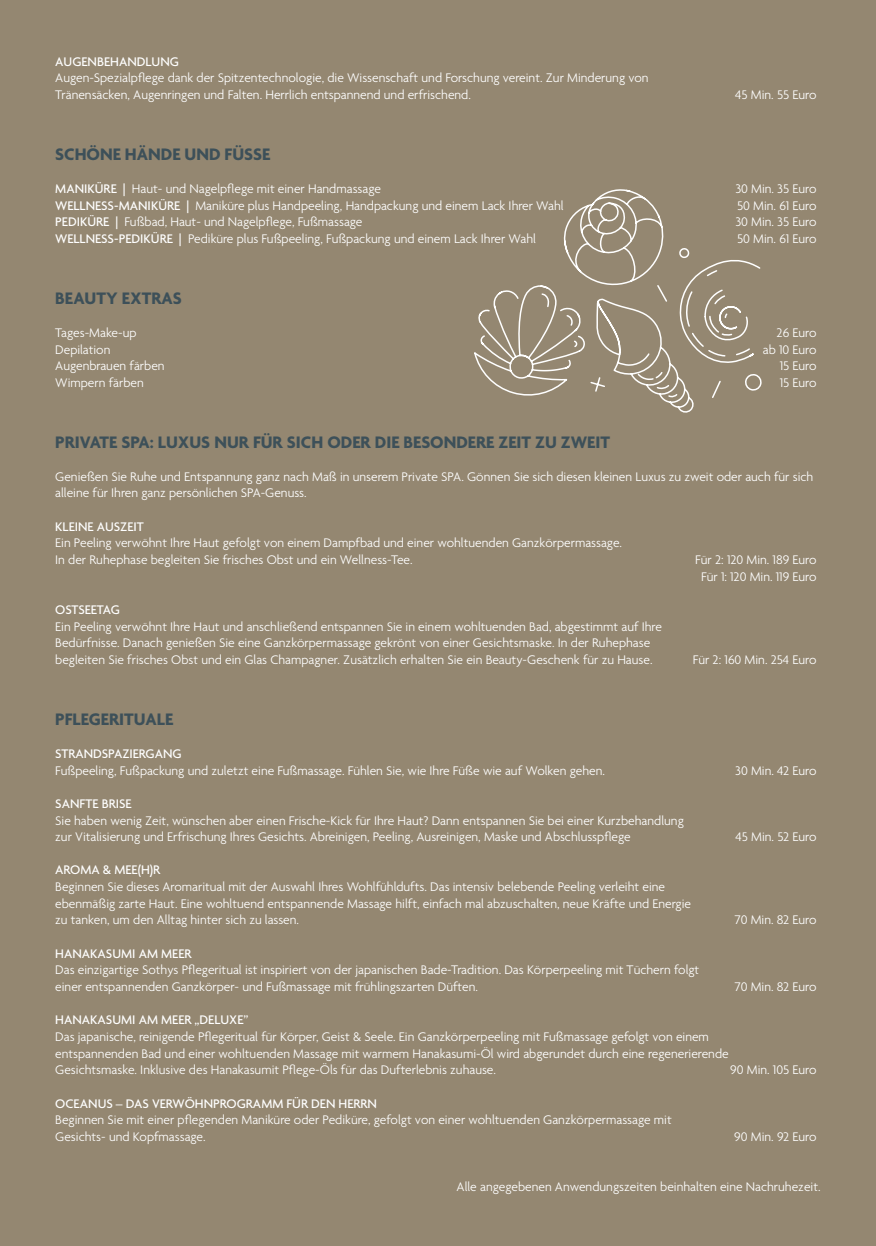
<style>
.page{position:relative;width:876px;height:1246px;background:#948771}
.page>*{position:absolute;margin:0;border:0;box-sizing:border-box;transform-origin:0 0}
.t1{font:700 18px "Agenda";color:#3d5059}
.t2{font:300 13.5px/16.6px "Agenda";color:#fff}
.t3{font:500 13.5px "Agenda";color:#fff}
.s1{font-weight:500}
</style>
<div class="page">
<svg style="left:662px;top:399px;width:32px;height:14px"></svg>
<svg style="left:474px;top:285px;width:89px;height:111px"></svg>
<svg style="left:563px;top:189px;width:199px;height:210px"></svg>
<p class="t3" style="left:55px;top:53px;width:125px">AUGENBEHANDLUNG</p>
<p class="t2" style="left:55px;top:69px;width:595px">Augen-Spezialpflege dank der Spitzentechnologie, die Wissenschaft und Forschung vereint. Zur Minderung von<br>Tränensäcken, Augenringen und Falten. Herrlich entspannend und erfrischend.</p>
<p class="t2" style="left:735px;top:86px;width:83px">45 Min. 55 Euro</p>
<h1 class="t1" style="left:55px;top:143px;width:216px">SCHÖNE HÄNDE UND FÜSSE</h1>
<p class="t2" style="left:55px;top:180px;width:327px"><span class="s1">MANIKÜRE |</span> Haut- und Nagelpflege mit einer Handmassage</p>
<p class="t2" style="left:735px;top:180px;width:83px">30 Min. 35 Euro</p>
<p class="t2" style="left:55px;top:197px;width:510px"><span class="s1">WELLNESS-MANIKÜRE |</span> Maniküre plus Handpeeling, Handpackung und einem Lack Ihrer Wahl</p>
<p class="t2" style="left:737px;top:197px;width:81px">50 Min. 61 Euro</p>
<p class="t2" style="left:55px;top:213px;width:309px"><span class="s1">PEDIKÜRE |</span> Fußbad, Haut- und Nagelpflege, Fußmassage</p>
<p class="t2" style="left:735px;top:213px;width:83px">30 Min. 35 Euro</p>
<p class="t2" style="left:55px;top:230px;width:482px"><span class="s1">WELLNESS-PEDIKÜRE |</span> Pediküre plus Fußpeeling, Fußpackung und einem Lack Ihrer Wahl</p>
<p class="t2" style="left:737px;top:230px;width:81px">50 Min. 61 Euro</p>
<h1 class="t1" style="left:55px;top:287px;width:128px">BEAUTY EXTRAS</h1>
<p class="t2" style="left:55px;top:324px;width:83px">Tages-Make-up</p>
<p class="t2" style="left:777px;top:324px;width:41px">26 Euro</p>
<p class="t2" style="left:55px;top:341px;width:57px">Depilation</p>
<p class="t2" style="left:763px;top:341px;width:55px">ab 10 Euro</p>
<p class="t2" style="left:55px;top:357px;width:111px">Augenbrauen färben</p>
<p class="t2" style="left:780px;top:357px;width:38px">15 Euro</p>
<p class="t2" style="left:55px;top:374px;width:90px">Wimpern färben</p>
<p class="t2" style="left:780px;top:374px;width:38px">15 Euro</p>
<h1 class="t1" style="left:55px;top:431px;width:556px">PRIVATE SPA: LUXUS NUR FÜR SICH ODER DIE BESONDERE ZEIT ZU ZWEIT</h1>
<p class="t2" style="left:55px;top:468px;width:760px">Genießen Sie Ruhe und Entspannung ganz nach Maß in unserem Private SPA. Gönnen Sie sich diesen kleinen Luxus zu zweit oder auch für sich alleine für Ihren ganz persönlichen SPA-Genuss.</p>
<p class="t3" style="left:55px;top:518px;width:90px">KLEINE AUSZEIT</p>
<p class="t2" style="left:55px;top:534px;width:568px">Ein Peeling verwöhnt Ihre Haut gefolgt von einem Dampfbad und einer wohltuenden Ganzkörpermassage.<br>In der Ruhephase begleiten Sie frisches Obst und ein Wellness-Tee.</p>
<p class="t2" style="left:695px;top:551px;width:123px;text-align:center">Für 2: 120 Min. 189 Euro<br>Für 1: 120 Min. 119 Euro</p>
<p class="t3" style="left:55px;top:601px;width:66px">OSTSEETAG</p>
<p class="t2" style="left:55px;top:618px;width:608px">Ein Peeling verwöhnt Ihre Haut und anschließend entspannen Sie in einem wohltuenden Bad, abgestimmt auf Ihre<br>Bedürfnisse. Danach genießen Sie eine Ganzkörpermassage gekrönt von einer Gesichtsmaske. In der Ruhephase begleiten Sie frisches Obst und ein Glas Champagner. Zusätzlich erhalten Sie ein Beauty-Geschenk für zu Hause.</p>
<p class="t2" style="left:693px;top:651px;width:125px">Für 2: 160 Min. 254 Euro</p>
<h1 class="t1" style="left:55px;top:708px;width:120px">PFLEGERITUALE</h1>
<p class="t3" style="left:55px;top:745px;width:128px">STRANDSPAZIERGANG</p>
<p class="t2" style="left:55px;top:762px;width:551px">Fußpeeling, Fußpackung und zuletzt eine Fußmassage. Fühlen Sie, wie Ihre Füße wie auf Wolken gehen.</p>
<p class="t2" style="left:735px;top:762px;width:83px">30 Min. 42 Euro</p>
<p class="t3" style="left:55px;top:795px;width:78px">SANFTE BRISE</p>
<p class="t2" style="left:55px;top:812px;width:630px">Sie haben wenig Zeit, wünschen aber einen Frische-Kick für Ihre Haut? Dann entspannen Sie bei einer Kurzbehandlung zur Vitalisierung und Erfrischung Ihres Gesichts. Abreinigen, Peeling, Ausreinigen, Maske und Abschlusspflege</p>
<p class="t2" style="left:736px;top:828px;width:82px">45 Min. 52 Euro</p>
<p class="t3" style="left:55px;top:862px;width:107px">AROMA &amp; MEE(H)R</p>
<p class="t2" style="left:55px;top:878px;width:637px">Beginnen Sie dieses Aromaritual mit der Auswahl Ihres Wohlfühldufts. Das intensiv belebende Peeling verleiht eine ebenmäßig zarte Haut. Eine wohltuend entspannende Massage hilft, einfach mal abzuschalten, neue Kräfte und Energie zu tanken, um den Alltag hinter sich zu lassen.</p>
<p class="t3" style="left:55px;top:945px;width:138px">HANAKASUMI AM MEER</p>
<p class="t2" style="left:55px;top:961px;width:646px">Das einzigartige Sothys Pflegeritual ist inspiriert von der japanischen Bade-Tradition. Das Körperpeeling mit Tüchern folgt einer entspannenden Ganzkörper- und Fußmassage mit frühlingszarten Düften.</p>
<p class="t2" style="left:735px;top:911px;width:83px">70 Min. 82 Euro</p>
<p class="t2" style="left:735px;top:978px;width:83px">70 Min. 82 Euro</p>
<p class="t3" style="left:55px;top:1012px;width:195px">HANAKASUMI AM MEER „DELUXE”</p>
<p class="t2" style="left:55px;top:1028px;width:675px">Das japanische, reinigende Pflegeritual für Körper, Geist &amp; Seele. Ein Ganzkörperpeeling mit Fußmassage gefolgt von einem entspannenden Bad und einer wohltuenden Massage mit warmem Hanakasumi-Öl wird abgerundet durch eine regenerierende<br>Gesichtsmaske. Inklusive des Hanakasumit Pflege-Öls für das Dufterlebnis zuhause.</p>
<p class="t2" style="left:730px;top:1061px;width:88px">90 Min. 105 Euro</p>
<p class="t3" style="left:55px;top:1095px;width:323px">OCEANUS – DAS VERWÖHNPROGRAMM FÜR DEN HERRN</p>
<p class="t2" style="left:55px;top:1111px;width:618px">Beginnen Sie mit einer pflegenden Maniküre oder Pediküre, gefolgt von einer wohltuenden Ganzkörpermassage mit<br>Gesichts- und Kopfmassage.</p>
<p class="t2" style="left:734px;top:1128px;width:84px">90 Min. 92 Euro</p>
<p class="t2" style="left:457px;top:1178px;width:366px">Alle angegebenen Anwendungszeiten beinhalten eine Nachruhezeit.</p>
</div>
